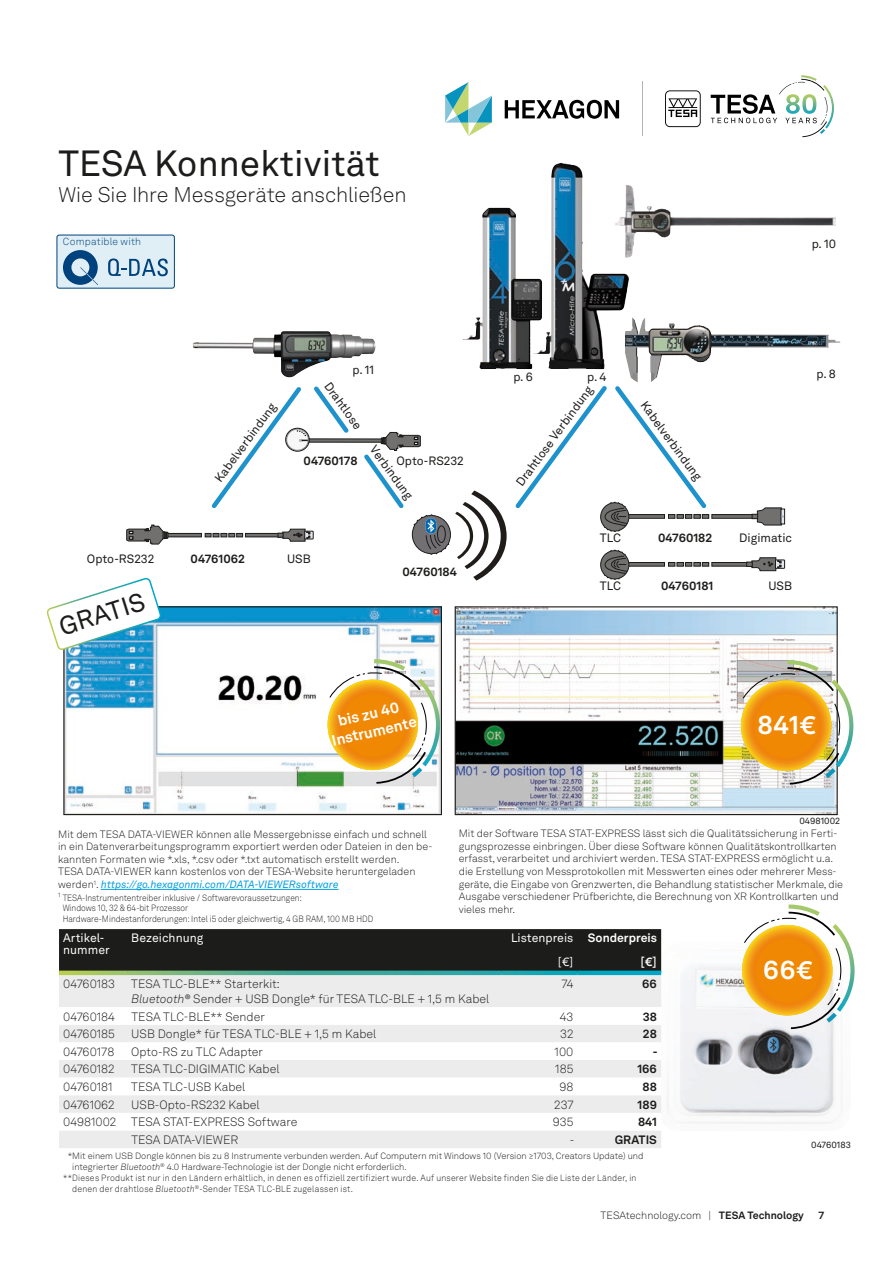
<style>
.page{position:relative;width:893px;height:1263px;background:#fff}
.page>*{position:absolute;margin:0;border:0;box-sizing:border-box;transform-origin:0 0}
.t1{font:36px "Hexagon Akkurat";color:#1c1c1b}
.t2{font:700 25.5px "Hexagon Akkurat";color:#fff}
.t3{font:25.5px "Hexagon Akkurat";color:#1c1c1b}
.t4{font:300 21px "Hexagon Akkurat";letter-spacing:-.005em;color:#1c1c1b}
.t5{font:700 15px/18px "Hexagon Akkurat";color:#fff;text-align:center}
.t6{font:300 12px/14.4px "Hexagon Akkurat";color:#1c1c1b}
.t7{font:12px "Hexagon Akkurat";color:#1c1c1b}
.t8{font:700 12px "Hexagon Akkurat";color:#1c1c1b}
.t9{font:12px/12px "Hexagon Akkurat";color:#fff}
.t10{font:700 12px/24px "Hexagon Akkurat";color:#fff;text-align:right}
.t11{font:300 10.5px/12.6px "Hexagon Akkurat";color:#1c1c1b}
.t12{font:700 10.5px "Hexagon Akkurat";color:#1c1c1b}
.t13{font:300 10.2px "Hexagon Akkurat";letter-spacing:.025em;color:#00427d}
.t14{font:300 9px "Hexagon Akkurat";color:#1c1c1b}
.t15{font:300 9px "Hexagon Akkurat";letter-spacing:.025em;color:#1c1c1b;scale:.94 1}
.t16{font:300 9px/10.8px "Hexagon Akkurat";color:#1c1c1b;scale:.91 1}
.t17{font:9px "Hexagon Akkurat";color:#1c1c1b}
.s1{font-weight:400;font-style:italic;color:#009edf}
.s2{font-style:italic}
.s3{font-weight:700}
</style>
<div class="page">
<svg style="left:665px;top:90px;width:36px;height:37px"></svg>
<svg style="left:711px;top:75px;width:123px;height:62px"></svg>
<hr style="left:642px;top:82px;width:1px;height:54px;background:#b3b2b1">
<svg style="left:505px;top:100px;width:114px;height:19px"></svg>
<svg style="left:445px;top:82px;width:47px;height:54px"></svg>
<img style="left:628px;top:317px;width:212px;height:65px">
<div style="left:712px;top:514px;width:41px;height:4px;border:1px solid #1c1c1b"></div>
<svg style="left:752px;top:507px;width:33px;height:18px"></svg>
<div style="left:163px;top:533px;width:39px;height:4px;border:1px solid #1c1c1b"></div>
<div style="left:245px;top:533px;width:39px;height:4px;border:1px solid #1c1c1b"></div>
<svg style="left:205px;top:533px;width:38px;height:4px"></svg>
<svg style="left:278px;top:529px;width:35px;height:12px"></svg>
<svg style="left:126px;top:525px;width:42px;height:19px"></svg>
<div style="left:712px;top:562px;width:41px;height:4px;border:1px solid #1c1c1b"></div>
<svg style="left:746px;top:557px;width:39px;height:14px"></svg>
<div style="left:305px;top:439px;width:77px;height:3px;border:1px solid #1c1c1b"></div>
<svg style="left:360px;top:382px;width:350px;height:199px"></svg>
<svg style="left:211px;top:386px;width:142px;height:123px"></svg>
<img style="left:463px;top:208px;width:70px;height:161px">
<img style="left:533px;top:163px;width:97px;height:206px">
<img style="left:193px;top:331px;width:183px;height:47px">
<img style="left:65px;top:608px;width:375px;height:205px">
<div style="left:63px;top:606px;width:379px;height:209px;border:1px solid #1f1c19"></div>
<img style="left:457px;top:608px;width:379px;height:205px">
<div style="left:455px;top:606px;width:383px;height:209px;border:1px solid #1f1c19"></div>
<img style="left:614px;top:185px;width:222px;height:73px">
<img style="left:661px;top:942px;width:181px;height:182px">
<div style="left:57px;top:235px;width:117px;height:53px;background:#dfeff5;border-radius:2px"></div>
<div style="left:57px;top:235px;width:117px;height:53px;border:1px solid #00427d;border-radius:2px"></div>
<svg style="left:108px;top:258px;width:60px;height:18px"></svg>
<svg style="left:63px;top:250px;width:35px;height:35px"></svg>
<svg style="left:47px;top:577px;width:115px;height:73px"></svg>
<svg style="left:744px;top:904px;width:111px;height:125px"></svg>
<svg style="left:742px;top:925px;width:90px;height:90px"></svg>
<img style="left:743px;top:660px;width:110px;height:124px">
<svg style="left:741px;top:680px;width:90px;height:91px;background:#eca231"></svg>
<svg style="left:329px;top:659px;width:111px;height:125px"></svg>
<svg style="left:328px;top:680px;width:90px;height:90px"></svg>
<div style="left:59px;top:929px;width:602px;height:41px;background:#1c1c1b"></div>
<div style="left:59px;top:975px;width:602px;height:173px;background:#edeced"></div>
<svg style="left:59px;top:1007px;width:602px;height:123px"></svg>
<svg style="left:59px;top:970px;width:68px;height:5px"></svg>
<svg style="left:127px;top:970px;width:374px;height:5px;background:#469b85"></svg>
<svg style="left:501px;top:970px;width:77px;height:5px"></svg>
<div style="left:578px;top:970px;width:83px;height:5px;background:#00a7c2"></div>
<hr style="left:101px;top:889px;width:238px;height:1px;background:#009edf">
<h1 class="t1" style="left:58px;top:137px;width:323px">TESA Konnektivität</h1>
<h3 class="t4" style="left:58px;top:180px;width:350px">Wie Sie Ihre Messgeräte anschließen</h3>
<p class="t13" style="left:63px;top:235px;width:80px">Compatible with</p>
<p class="t7" style="left:812px;top:235px;width:26px">p. 10</p>
<p class="t7" style="left:87px;top:550px;width:69px">Opto-RS232</p>
<h2 class="t3" style="left:54px;top:609px;width:90px;rotate:-17deg">GRATIS</h2>
<p class="t7" style="left:210px;top:475px;width:96px;rotate:-54deg">Kabelverbindung</p>
<p class="t7" style="left:353px;top:361px;width:23px">p. 11</p>
<p class="t7" style="left:817px;top:365px;width:21px">p. 8</p>
<p class="t7" style="left:513px;top:368px;width:21px">p. 6</p>
<p class="t7" style="left:587px;top:368px;width:21px">p. 4</p>
<p class="t7" style="left:334px;top:378px;width:56px;rotate:54deg">Drahtlose</p>
<p class="t7" style="left:512px;top:479px;width:122px;rotate:-54deg">Drahtlose Verbindung</p>
<p class="t7" style="left:651px;top:397px;width:96px;rotate:54deg">Kabelverbindung</p>
<p class="t7" style="left:380px;top:441px;width:65px;rotate:54deg">Verbindung</p>
<p class="t7" style="left:396px;top:452px;width:69px">Opto-RS232</p>
<p class="t8" style="left:304px;top:451px;width:55px">04760178</p>
<p class="t8" style="left:191px;top:549px;width:56px">04761062</p>
<p class="t7" style="left:287px;top:550px;width:25px">USB</p>
<p class="t8" style="left:402px;top:562px;width:56px">04760184</p>
<p class="t7" style="left:600px;top:529px;width:22px">TLC</p>
<p class="t7" style="left:739px;top:529px;width:54px">Digimatic</p>
<p class="t7" style="left:600px;top:577px;width:22px">TLC</p>
<p class="t7" style="left:768px;top:577px;width:25px">USB</p>
<p class="t8" style="left:658px;top:529px;width:56px">04760182</p>
<p class="t8" style="left:661px;top:577px;width:54px">04760181</p>
<h3 class="t5" style="left:326px;top:714px;width:88px;rotate:-13deg">bis zu 40<br>Instrumente</h3>
<h2 class="t2" style="left:757px;top:705px;width:61px">841€</h2>
<p class="t17" style="left:799px;top:814px;width:42px">04981002</p>
<p class="t11" style="left:58px;top:827px;width:376px">Mit dem TESA DATA-VIEWER können alle Messergebnisse einfach und schnell in ein Datenverarbeitungsprogramm exportiert werden oder Dateien in den be&shy;kannten Formaten wie *.xls, *.csv oder *.txt automatisch erstellt werden.<br>TESA DATA-VIEWER kann kostenlos von der TESA-Website heruntergeladen werden<sup>1</sup>. <span class="s1">https://go.hexagonmi.com/DATA-VIEWERsoftware</span></p>
<p class="t16" style="left:63px;top:892px;width:343px;text-indent:-4px"><sup>1</sup> TESA-Instrumententreiber inklusive / Softwarevoraussetzungen:<br>Windows 10, 32 &amp; 64-bit Prozessor<br>Hardware-Mindestanforderungen: Intel i5 oder gleichwertig, 4 GB RAM, 100 MB HDD</p>
<p class="t11" style="left:459px;top:827px;width:386px">Mit der Software TESA STAT-EXPRESS lässt sich die Qualitätssicherung in Ferti&shy;gungsprozesse einbringen. Über diese Software können Qualitätskontrollkarten erfasst, verarbeitet und archiviert werden. TESA STAT-EXPRESS ermöglicht u.a. die Erstellung von Messprotokollen mit Messwerten eines oder mehrerer Mess&shy;geräte, die Eingabe von Grenzwerten, die Behandlung statistischer Merkmale, die Ausgabe verschiedener Prüfberichte, die Berechnung von XR Kontrollkarten und vieles mehr.</p>
<p class="t9" style="left:63px;top:932px;width:48px">Artikel&shy;nummer</p>
<p class="t9" style="left:131px;top:932px;width:74px">Bezeichnung</p>
<p class="t9" style="left:511px;top:926px;width:64px;line-height:24px;text-align:right">Listenpreis [€]</p>
<p class="t10" style="left:588px;top:925px;width:71px">Sonderpreis [€]</p>
<p class="t6" style="left:63px;top:977px;width:53px">04760183</p>
<p class="t6" style="left:131px;top:977px;width:359px">TESA TLC-BLE** Starterkit:<br><span class="s2">Bluetooth®</span> Sender + USB Dongle* für TESA TLC-BLE + 1,5 m Kabel</p>
<p class="t6" style="left:561px;top:977px;width:14px">74</p>
<p class="t8" style="left:642px;top:975px;width:16px">66</p>
<p class="t6" style="left:63px;top:1009px;width:53px">04760184</p>
<p class="t6" style="left:131px;top:1009px;width:135px">TESA TLC-BLE** Sender</p>
<p class="t6" style="left:560px;top:1009px;width:15px">43</p>
<p class="t8" style="left:643px;top:1007px;width:16px">38</p>
<p class="t6" style="left:63px;top:1026px;width:53px">04760185</p>
<p class="t6" style="left:131px;top:1026px;width:246px">USB Dongle* für TESA TLC-BLE + 1,5 m Kabel</p>
<p class="t6" style="left:560px;top:1026px;width:15px">32</p>
<p class="t8" style="left:643px;top:1025px;width:15px">28</p>
<p class="t6" style="left:63px;top:1044px;width:53px">04760178</p>
<p class="t6" style="left:131px;top:1044px;width:133px">Opto-RS zu TLC Adapter</p>
<p class="t6" style="left:555px;top:1044px;width:20px">100</p>
<p class="t8" style="left:653px;top:1042px;width:6px">-</p>
<p class="t6" style="left:63px;top:1062px;width:53px">04760182</p>
<p class="t6" style="left:131px;top:1062px;width:150px">TESA TLC-DIGIMATIC Kabel</p>
<p class="t6" style="left:555px;top:1062px;width:20px">185</p>
<p class="t8" style="left:637px;top:1060px;width:21px">166</p>
<p class="t6" style="left:63px;top:1079px;width:51px">04760181</p>
<p class="t6" style="left:131px;top:1079px;width:115px">TESA TLC-USB Kabel</p>
<p class="t6" style="left:559px;top:1079px;width:16px">98</p>
<p class="t8" style="left:642px;top:1077px;width:16px">88</p>
<p class="t6" style="left:63px;top:1097px;width:53px">04761062</p>
<p class="t6" style="left:131px;top:1097px;width:130px">USB-Opto-RS232 Kabel</p>
<p class="t6" style="left:554px;top:1097px;width:21px">237</p>
<p class="t8" style="left:638px;top:1095px;width:21px">189</p>
<p class="t6" style="left:63px;top:1114px;width:236px">04981002 TESA STAT-EXPRESS Software</p>
<p class="t6" style="left:553px;top:1114px;width:22px">935</p>
<p class="t8" style="left:638px;top:1113px;width:20px">841</p>
<p class="t6" style="left:131px;top:1132px;width:108px">TESA DATA-VIEWER</p>
<p class="t6" style="left:570px;top:1132px;width:6px">-</p>
<p class="t8" style="left:615px;top:1130px;width:44px">GRATIS</p>
<p class="t14" style="left:68px;top:1150px;width:577px">*Mit einem USB Dongle können bis zu 8 Instrumente verbunden werden. Auf Computern mit Windows 10 (Version ≥1703, Creators Update) und</p>
<p class="t14" style="left:72px;top:1160px;width:336px">integrierter <span class="s2">Bluetooth</span><sup>®</sup> 4.0 Hardware-Technologie ist der Dongle nicht erforderlich.</p>
<p class="t15" style="left:63px;top:1171px;width:611px">**Dieses Produkt ist nur in den Ländern erhältlich, in denen es offiziell zertifiziert wurde. Auf unserer Website finden Sie die Liste der Länder, in</p>
<p class="t15" style="left:72px;top:1182px;width:300px">denen der drahtlose <span class="s2">Bluetooth</span><sup>®</sup>-Sender TESA TLC-BLE zugelassen ist.</p>
<h2 class="t2" style="left:763px;top:950px;width:51px">66€</h2>
<p class="t17" style="left:811px;top:1138px;width:41px">04760183</p>
<p class="t11" style="left:601px;top:1209px;width:205px">TESAtechnology.com | <span class="s3">TESA Technology</span></p>
<p class="t12" style="left:819px;top:1207px;width:7px">7</p>
</div>
